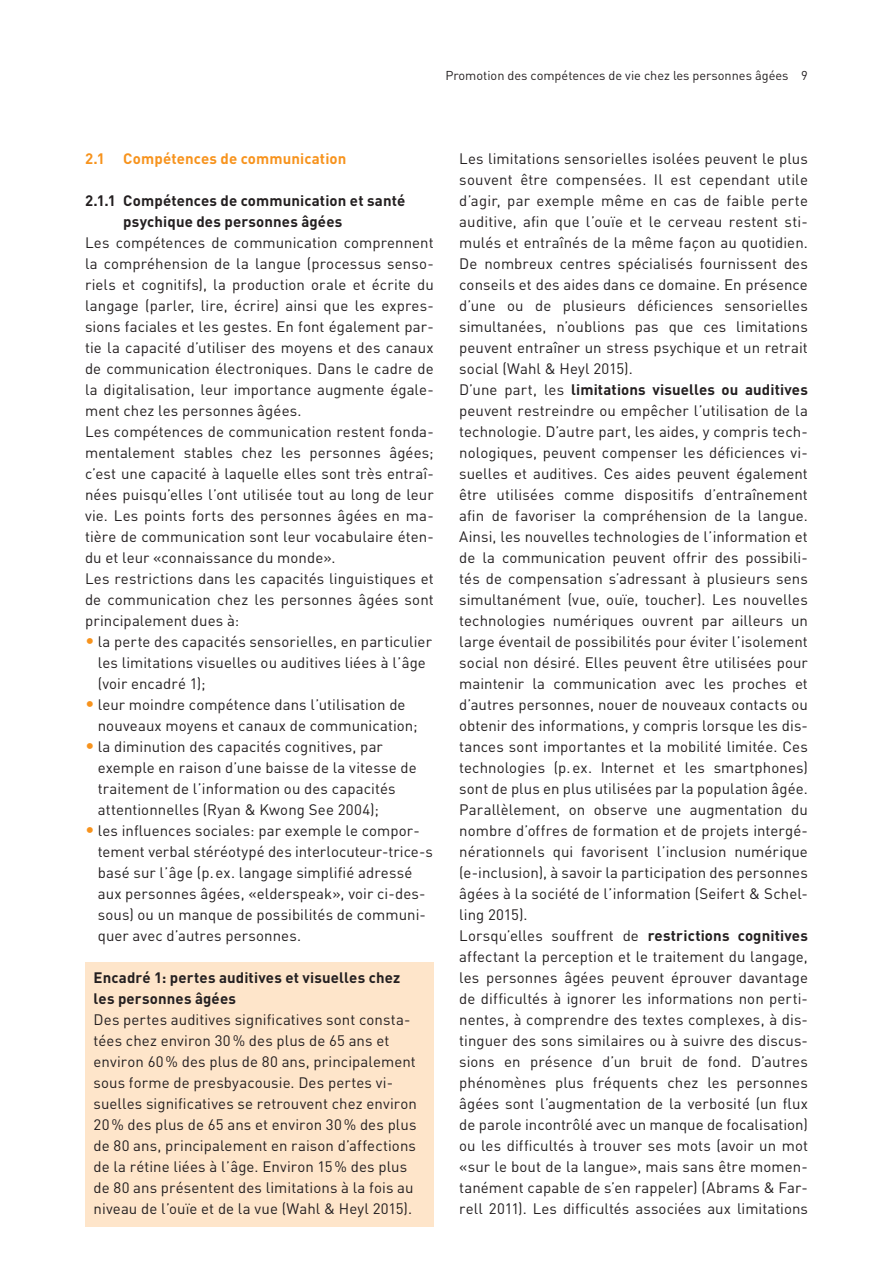
<style>
.page{position:relative;width:893px;height:1263px;background:#fff}
.page>*{position:absolute;margin:0;border:0;box-sizing:border-box;transform-origin:0 0}
.t1{font:15px/21px "DINOT";letter-spacing:.005em;color:#231f20}
.t2{font:700 15px/21px "DINOT";letter-spacing:.01em;color:#231f20}
.t3{font:700 15px "DINOT";letter-spacing:.01em;color:#f7931d}
.t4{font:12.75px "DINOT";color:#231f20}
.s1{font-size:18px;color:#f7931d}
.s2{font-weight:700}
</style>
<div class="page">
<div style="left:85px;top:962px;width:349px;height:264px;background:#fee5ca"></div>
<p class="t4" style="left:445px;top:66px;width:364px">Promotion des compétences de vie chez les personnes âgées 9</p>
<p class="t3" style="left:85px;top:148px;width:263px">2.1 Compétences de communication</p>
<p class="t2" style="left:123px;top:189px;width:284px;text-indent:-38px">2.1.1 Compétences de communication et santé psychique des personnes âgées</p>
<p class="t1" style="left:85px;top:231px;width:350px">Les compétences de communication comprennent la compréhension de la langue (processus senso&shy;riels et cognitifs), la production orale et écrite du langage (parler, lire, écrire) ainsi que les expres&shy;sions faciales et les gestes. En font également par&shy;tie la capacité d’utiliser des moyens et des canaux de communication électroniques. Dans le cadre de la digitalisation, leur importance augmente égale&shy;ment chez les personnes âgées.<br>Les compétences de communication restent fonda&shy;mentalement stables chez les personnes âgées; c’est une capacité à laquelle elles sont très entraî&shy;nées puisqu’elles l’ont utilisée tout au long de leur vie. Les points forts des personnes âgées en ma&shy;tière de communication sont leur vocabulaire éten&shy;du et leur «connaissance du monde».<br>Les restrictions dans les capacités linguistiques et de communication chez les personnes âgées sont principalement dues à:</p>
<p class="t1" style="left:98px;top:630px;width:336px;text-indent:-13px"><span class="s1">•</span> la perte des capacités sensorielles, en particulier les limitations visuelles ou auditives liées à l’âge (voir encadré 1);</p>
<p class="t1" style="left:98px;top:693px;width:321px;text-indent:-13px"><span class="s1">•</span> leur moindre compétence dans l’utilisation de nouveaux moyens et canaux de communication;</p>
<p class="t1" style="left:98px;top:735px;width:320px;text-indent:-13px"><span class="s1">•</span> la diminution des capacités cognitives, par exemple en raison d’une baisse de la vitesse de traitement de l’information ou des capacités attentionnelles (Ryan &amp; Kwong See 2004);</p>
<p class="t1" style="left:98px;top:819px;width:337px;text-indent:-13px"><span class="s1">•</span> les influences sociales: par exemple le compor&shy;tement verbal stéréotypé des interlocuteur-trice-s basé sur l’âge (p.ex. langage simplifié adressé aux personnes âgées, «elderspeak», voir ci-des&shy;sous) ou un manque de possibilités de communi&shy;quer avec d’autres personnes.</p>
<p class="t2" style="left:94px;top:966px;width:308px">Encadré 1: pertes auditives et visuelles chez les personnes âgées</p>
<p class="t1" style="left:94px;top:1008px;width:325px">Des pertes auditives significatives sont consta&shy;tées chez environ 30% des plus de 65 ans et environ 60% des plus de 80 ans, principalement sous forme de presbyacousie. Des pertes vi&shy;suelles significatives se retrouvent chez environ 20% des plus de 65 ans et environ 30% des plus de 80 ans, principalement en raison d’affections de la rétine liées à l’âge. Environ 15% des plus de 80 ans présentent des limitations à la fois au niveau de l’ouïe et de la vue (Wahl &amp; Heyl 2015).</p>
<p class="t1" style="left:459px;top:147px;width:350px">Les limitations sensorielles isolées peuvent le plus souvent être compensées. Il est cependant utile d’agir, par exemple même en cas de faible perte auditive, afin que l’ouïe et le cerveau restent sti&shy;mulés et entraînés de la même façon au quotidien.<br>De nombreux centres spécialisés fournissent des conseils et des aides dans ce domaine. En présence d’une ou de plusieurs déficiences sensorielles simultanées, n’oublions pas que ces limitations peuvent entraîner un stress psychique et un retrait social (Wahl &amp; Heyl 2015).<br>D’une part, les <span class="s2">limitations visuelles ou auditives </span>peuvent restreindre ou empêcher l’utilisation de la technologie. D’autre part, les aides, y compris tech&shy;nologiques, peuvent compenser les déficiences vi&shy;suelles et auditives. Ces aides peuvent également être utilisées comme dispositifs d’entraînement afin de favoriser la compréhension de la langue.<br>Ainsi, les nouvelles technologies de l’information et de la communication peuvent offrir des possibili&shy;tés de compensation s’adressant à plusieurs sens simultanément (vue, ouïe, toucher). Les nouvelles technologies numériques ouvrent par ailleurs un large éventail de possibilités pour éviter l’isolement social non désiré. Elles peuvent être utilisées pour maintenir la communication avec les proches et d’autres personnes, nouer de nouveaux contacts ou obtenir des informations, y compris lorsque les dis&shy;tances sont importantes et la mobilité limitée. Ces technologies (p.ex. Internet et les smartphones) sont de plus en plus utilisées par la population âgée.<br>Parallèlement, on observe une augmentation du nombre d’offres de formation et de projets intergé&shy;nérationnels qui favorisent l’inclusion numérique (e-inclusion), à savoir la participation des personnes âgées à la société de l’information (Seifert &amp; Schel&shy;ling 2015).<br>Lorsqu’elles souffrent de <span class="s2">restrictions cognitives </span>affectant la perception et le traitement du langage, les personnes âgées peuvent éprouver davantage de difficultés à ignorer les informations non perti&shy;nentes, à comprendre des textes complexes, à dis&shy;tinguer des sons similaires ou à suivre des discus&shy;sions en présence d’un bruit de fond. D’autres phénomènes plus fréquents chez les personnes âgées sont l’augmentation de la verbosité (un flux de parole incontrôlé avec un manque de focalisation) ou les difficultés à trouver ses mots (avoir un mot «sur le bout de la langue», mais sans être momen&shy;tanément capable de s’en rappeler) (Abrams &amp; Far&shy;rell 2011). Les difficultés associées aux limitations</p>
</div>
